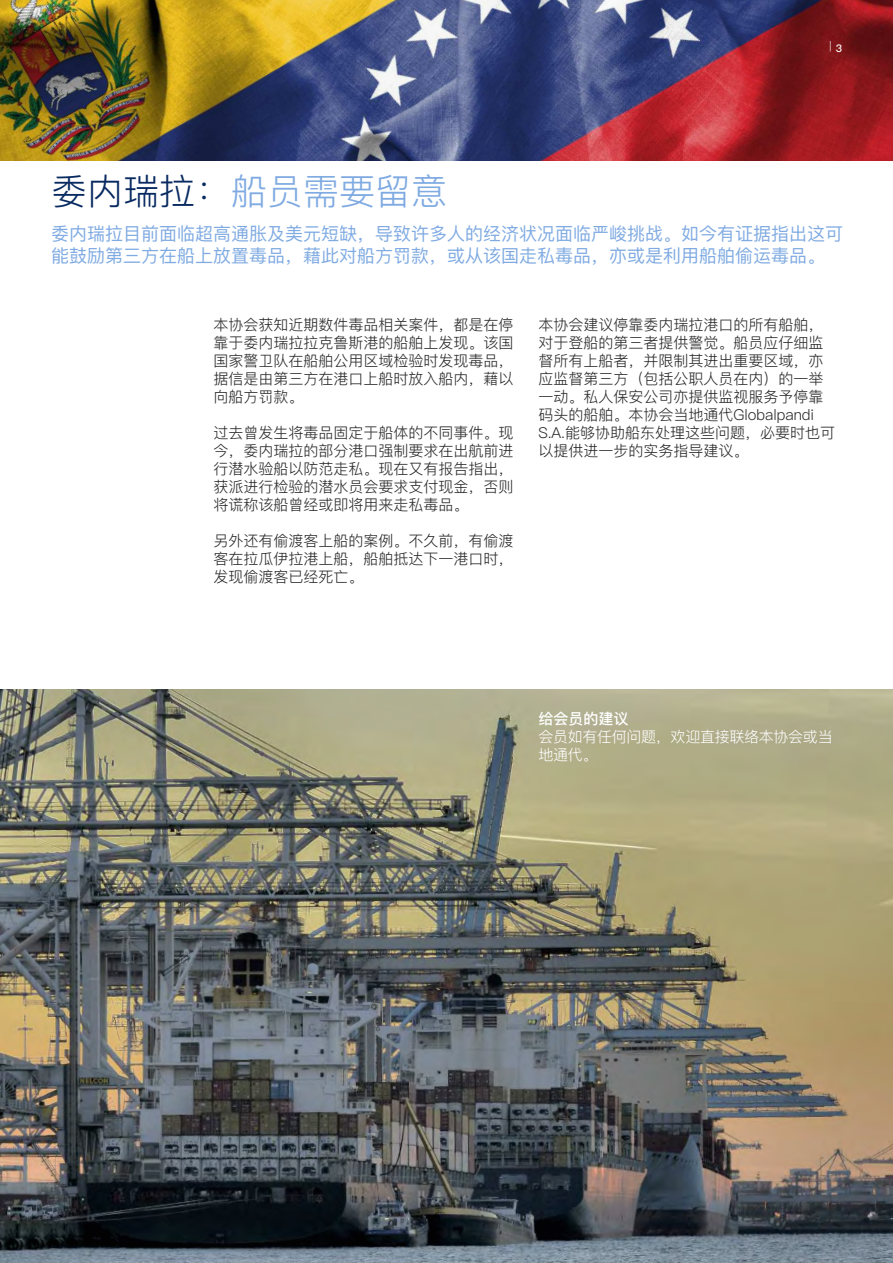
<style>
.page{position:relative;width:893px;height:1263px;background:#fff}
.page>*{position:absolute;margin:0;border:0;box-sizing:border-box;transform-origin:0 0}
.t1{font:300 36px "Ping Fang SC";color:#7faae2}
.t2{font:18px/22.5px "Ping Fang SC";color:#7faae2}
.t3{font:300 15px/18px "Ping Fang SC";color:#272526;text-align:justify}
.t4{font:300 15px/18px "Ping Fang SC";letter-spacing:-.02em;color:#fff}
.t5{font:500 15px "Ping Fang SC";color:#fff}
.t6{font:300 10.5px "Ping Fang SC";color:#fff}
.s1{font-weight:500}
.s2{color:#082a61}
</style>
<div class="page">
<img style="left:1px;top:0;width:892px;height:160px">
<img style="left:0;top:690px;width:893px;height:573px">
<p class="t6" style="left:829px;top:40px;width:14px">| <span class="s1">3</span></p>
<h1 class="t1" style="left:51px;top:169px;width:397px"><span class="s2">委内瑞拉：</span>船员需要留意</h1>
<p class="t2" style="left:51px;top:222px;width:793px">委内瑞拉目前面临超高通胀及美元短缺，导致许多人的经济状况面临严峻挑战。如今有证据指出这可能鼓励第三方在船上放置毒品，藉此对船方罚款，或从该国走私毒品，亦或是利用船舶偷运毒品。</p>
<p class="t3" style="left:213px;top:315px;width:301px">本协会获知近期数件毒品相关案件，都是在停靠于委内瑞拉拉克鲁斯港的船舶上发现。该国国家警卫队在船舶公用区域检验时发现毒品，据信是由第三方在港口上船时放入船内，藉以向船方罚款。</p>
<p class="t3" style="left:213px;top:423px;width:301px">过去曾发生将毒品固定于船体的不同事件。现今，委内瑞拉的部分港口强制要求在出航前进行潜水验船以防范走私。现在又有报告指出，获派进行检验的潜水员会要求支付现金，否则将谎称该船曾经或即将用来走私毒品。</p>
<p class="t3" style="left:213px;top:531px;width:301px">另外还有偷渡客上船的案例。不久前，有偷渡客在拉瓜伊拉港上船，船舶抵达下一港口时，发现偷渡客已经死亡。</p>
<p class="t3" style="left:538px;top:315px;width:298px;text-align:left">本协会建议停靠委内瑞拉港口的所有船舶，对于登船的第三者提供警觉。船员应仔细监督所有上船者，并限制其进出重要区域，亦应监督第三方（包括公职人员在内）的一举一动。私人保安公司亦提供监视服务予停靠码头的船舶。本协会当地通代Globalpandi<br>S.A.能够协助船东处理这些问题，必要时也可以提供进一步的实务指导建议。</p>
<p class="t5" style="left:538px;top:709px;width:91px">给会员的建议</p>
<p class="t4" style="left:538px;top:727px;width:296px">会员如有任何问题，欢迎直接联络本协会或当地通代。</p>
</div>
